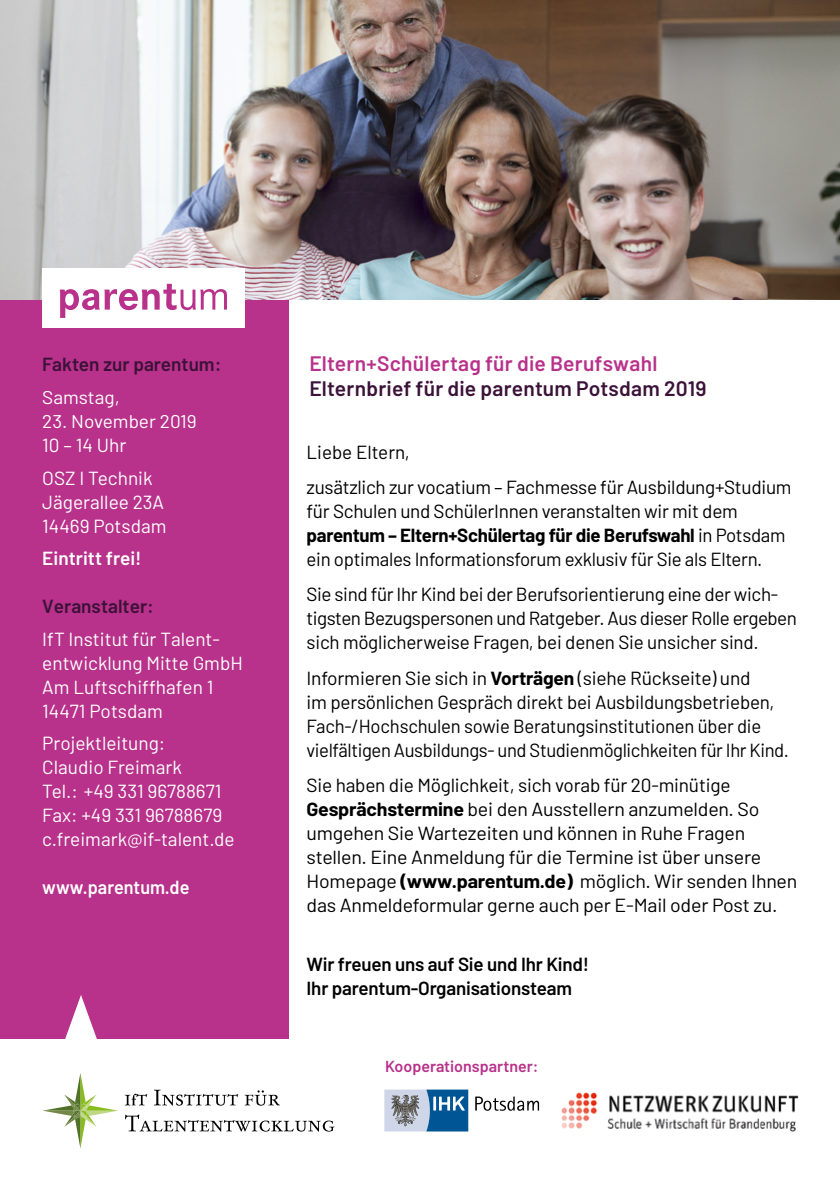
<style>
.page{position:relative;width:840px;height:1191px;background:#fff}
.page>*{position:absolute;margin:0;border:0;box-sizing:border-box;transform-origin:0 0}
.t1{font:600 21px "Barlow";letter-spacing:.01em;color:#3b1238}
.t2{font:600 21px "Barlow";letter-spacing:.01em;color:#b8318a}
.t3{font:19px/24px "Barlow";letter-spacing:-.015em;color:#000}
.t4{font:19px/24px "Barlow";color:#fff}
.t5{font:600 19px/24px "Barlow";letter-spacing:-.01em;color:#000}
.t6{font:600 19px "Barlow";color:#3b1238}
.t7{font:600 19px "Barlow";color:#fff;scale:.95 1}
.t8{font:600 19px "Barlow";color:#fff}
.t9{font:18.4px "Barlow";color:#fff}
.t10{font:600 16px "Barlow";color:#b8318a}
.s1{font-weight:700}
.s2{font-size:18.6px}
</style>
<div class="page">
<svg style="left:125px;top:1089px;width:209px;height:42px"></svg>
<svg style="left:43px;top:1073px;width:75px;height:75px"></svg>
<div style="left:0;top:0;width:288px;height:1039px;background:#b8318a"></div>
<svg style="left:475px;top:1096px;width:63px;height:14px"></svg>
<svg style="left:384px;top:1089px;width:84px;height:42px;background:#7095b5"></svg>
<img style="left:561px;top:1092px;width:238px;height:40px">
<svg style="left:65px;top:995px;width:32px;height:44px"></svg>
<img style="left:0;top:0;width:839px;height:299px">
<div style="left:42px;top:268px;width:203px;height:59px;background:#fff"></div>
<svg style="left:60px;top:284px;width:167px;height:34px"></svg>
<p class="t6" style="left:42px;top:351px;width:180px">Fakten zur parentum:</p>
<p class="t9" style="left:42px;top:384px;width:79px">Samstag,</p>
<p class="t9" style="left:42px;top:408px;width:156px">23. November 2019</p>
<p class="t4" style="left:42px;top:427px;width:112px;line-height:32.6px">10 – 14 Uhr<br>OSZ I Technik</p>
<p class="t4" style="left:42px;top:488px;width:126px">Jägerallee 23A<br>14469 Potsdam</p>
<p class="t8" style="left:42px;top:544px;width:101px">Eintritt frei!</p>
<p class="t6" style="left:42px;top:592px;width:113px">Veranstalter:</p>
<p class="t4" style="left:42px;top:625px;width:202px">IfT Institut für Talent&shy;entwicklung Mitte GmbH<br>Am Luftschiffhafen 1<br>14471 Potsdam</p>
<p class="t4" style="left:42px;top:730px;width:194px">Projektleitung:<br>Claudio Freimark<br>Tel.: +49 331 96788671<br>Fax: +49 331 96788679 c.freimark@if-talent.de</p>
<p class="t7" style="left:42px;top:873px;width:156px">www.parentum.de</p>
<p class="t2" style="left:309px;top:348px;width:349px">Eltern+Schülertag für die Berufswahl</p>
<p class="t1" style="left:309px;top:373px;width:398px">Elternbrief für die parentum Potsdam 2019</p>
<p class="t3" style="left:306px;top:433px;width:486px;line-height:35.4px">Liebe Eltern,<br>zusätzlich zur vocatium – Fachmesse für Ausbildung+Studium</p>
<p class="t3" style="left:306px;top:498px;width:480px">für Schulen und SchülerInnen veranstalten wir mit dem <span class="s1">parentum – Eltern+Schülertag für die Berufswahl</span> in Potsdam ein optimales Informationsforum exklusiv für Sie als Eltern.</p>
<p class="t3" style="left:306px;top:581px;width:491px">Sie sind für Ihr Kind bei der Berufsorientierung eine der wich&shy;tigsten Bezugspersonen und Ratgeber. Aus dieser Rolle ergeben sich möglicherweise Fragen, bei denen Sie unsicher sind<span class="s2">.</span></p>
<p class="t3" style="left:306px;top:664px;width:484px">Informieren Sie sich in <span class="s1">Vorträgen</span> (siehe Rückseite) und<br>im persönlichen Gespräch direkt bei Ausbildungsbetrieben, Fach-/Hochschulen sowie Beratungsinstitutionen über die vielfältigen Ausbildungs- und Studienmöglichkeiten für Ihr Kind.</p>
<p class="t3" style="left:306px;top:772px;width:492px">Sie haben die Möglichkeit, sich vorab für 20-minütige <span class="s1">Gesprächstermine</span> bei den Ausstellern anzumelden. So umgehen Sie Wartezeiten und können in Ruhe Fragen stellen. Eine Anmeldung für die Termine ist über unsere Homepage <span class="s1">(www.parentum.de)</span> möglich. Wir senden Ihnen das Anmeldeformular gerne auch per E-Mail oder Post zu.</p>
<p class="t5" style="left:306px;top:951px;width:284px">Wir freuen uns auf Sie und Ihr Kind!<br>Ihr parentum-Organisationsteam</p>
<p class="t10" style="left:385px;top:1054px;width:155px">Kooperationspartner:</p>
</div>
